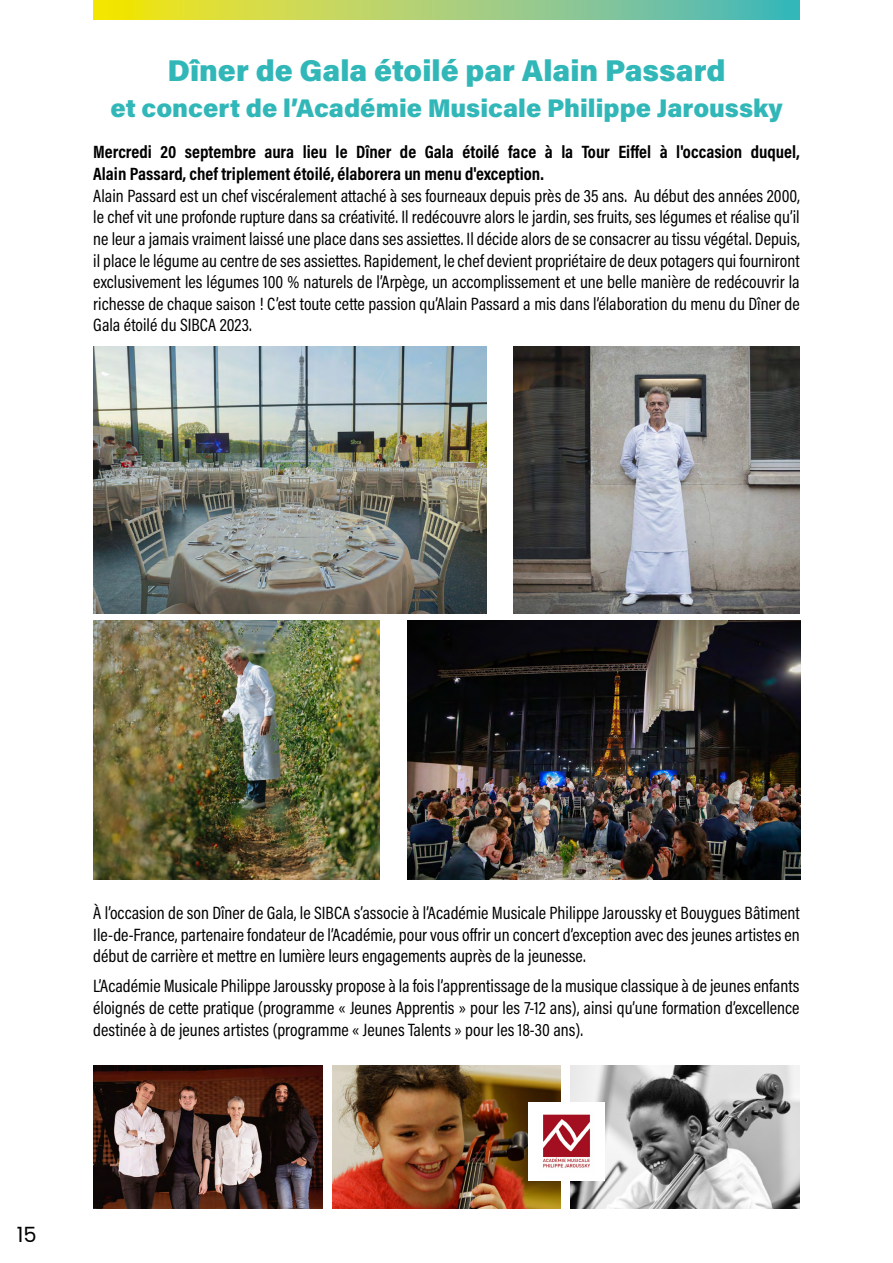
<style>
.page{position:relative;width:893px;height:1263px;background:#fff}
.page>*{position:absolute;margin:0;border:0;box-sizing:border-box;transform-origin:0 0}
.t1{font:900 30px "Acumin Pro";color:#32b7b9}
.t2{font:900 25.5px "Acumin Pro";color:#32b7b9}
.t3{font:21px "Poppins";color:#000}
.t4{font:18px/21.6px "Acumin Pro Cond";color:#000;text-align:justify}
.t5{font:700 18px/21.6px "Acumin Pro Cond";color:#000}
</style>
<div class="page">
<svg style="left:93px;top:0;width:707px;height:19px;background:#a5cf71"></svg>
<img style="left:513px;top:347px;width:286px;height:267px">
<img style="left:94px;top:621px;width:286px;height:258px">
<img style="left:93px;top:347px;width:393px;height:267px">
<img style="left:408px;top:620px;width:393px;height:259px">
<img style="left:93px;top:1065px;width:229px;height:144px">
<img style="left:332px;top:1065px;width:229px;height:144px">
<img style="left:571px;top:1065px;width:229px;height:144px">
<img style="left:529px;top:1102px;width:75px;height:78px">
<h1 class="t1" style="left:167px;top:49px;width:560px">Dîner de Gala étoilé par Alain Passard</h1>
<h2 class="t2" style="left:110px;top:90px;width:674px">et concert de l’Académie Musicale Philippe Jaroussky</h2>
<p class="t5" style="left:93px;top:141px;width:708px">Mercredi 20 septembre aura lieu le Dîner de Gala étoilé face à la Tour Eiffel à l'occasion duquel,<br>Alain Passard, chef triplement étoilé, élaborera un menu d'exception.</p>
<p class="t4" style="left:93px;top:184px;width:708px">Alain Passard est un chef viscéralement attaché à ses fourneaux depuis près de 35 ans. Au début des années 2000, le chef vit une profonde rupture dans sa créativité. Il redécouvre alors le jardin, ses fruits, ses légumes et réalise qu’il ne leur a jamais vraiment laissé une place dans ses assiettes. Il décide alors de se consacrer au tissu végétal. Depuis, il place le légume au centre de ses assiettes. Rapidement, le chef devient propriétaire de deux potagers qui fourniront exclusivement les légumes 100 % naturels de l’Arpège, un accomplissement et une belle manière de redécouvrir la richesse de chaque saison ! C’est toute cette passion qu’Alain Passard a mis dans l’élaboration du menu du Dîner de Gala étoilé du SIBCA 2023.</p>
<p class="t4" style="left:93px;top:902px;width:708px">À l’occasion de son Dîner de Gala, le SIBCA s’associe à l’Académie Musicale Philippe Jaroussky et Bouygues Bâtiment Ile-de-France, partenaire fondateur de l’Académie, pour vous offrir un concert d’exception avec des jeunes artistes en début de carrière et mettre en lumière leurs engagements auprès de la jeunesse.</p>
<p class="t4" style="left:93px;top:975px;width:708px">L’Académie Musicale Philippe Jaroussky propose à la fois l’apprentissage de la musique classique à de jeunes enfants éloignés de cette pratique (programme « Jeunes Apprentis » pour les 7-12 ans), ainsi qu’une formation d’excellence destinée à de jeunes artistes (programme « Jeunes Talents » pour les 18-30 ans).</p>
<p class="t3" style="left:17px;top:1222px;width:21px">15</p>
</div>
